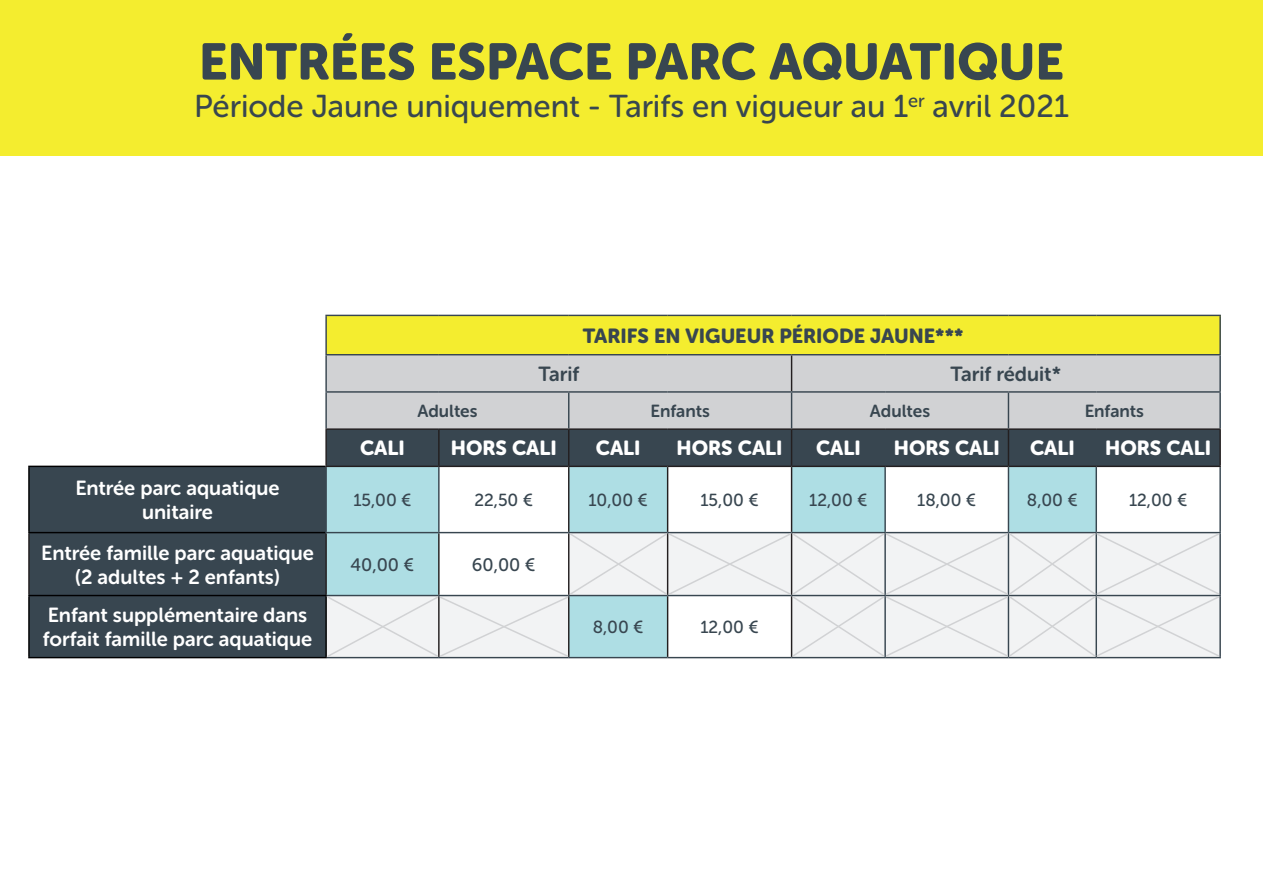
<style>
.page{position:relative;width:1263px;height:893px;background:#fff}
.page>*{position:absolute;margin:0;border:0;box-sizing:border-box;transform-origin:0 0}
.t1{font:51px "Museo Sans Rounded 900";color:#384650}
.t2{font:31.5px "Museo Sans Rounded 500";color:#384650}
.t3{font:20.25px/24.3px "Museo Sans Rounded 700";color:#fff;text-align:center}
.t4{font:20.25px "Museo Sans Rounded 900";color:#fff}
.t5{font:20.25px "Museo Sans Rounded 900";color:#384650}
.t6{font:20.25px "Museo Sans Rounded 700";color:#384650}
.t7{font:18px "Museo Sans Rounded 500";color:#384650}
.t8{font:17.4px "Museo Sans Rounded 500";color:#384650}
.t9{font:17.4px "Museo Sans Rounded 700";color:#384650}
</style>
<div class="page">
<div style="left:326px;top:315px;width:894px;height:40px;background:#f4ed2f"></div>
<div style="left:327px;top:355px;width:892px;height:73px;background:#d1d2d4"></div>
<svg style="left:29px;top:430px;width:1190px;height:227px;fill:#384650"></svg>
<svg style="left:327px;top:467px;width:768px;height:65px;fill:#aedee4"></svg>
<hr style="left:791px;top:355px;width:1px;height:36px;background:#231f20">
<hr style="left:568px;top:467px;width:1px;height:65px;background:#231f20">
<hr style="left:667px;top:467px;width:1px;height:65px;background:#231f20">
<hr style="left:791px;top:467px;width:1px;height:65px;background:#231f20">
<hr style="left:884px;top:467px;width:2px;height:65px;background:#384650">
<hr style="left:1008px;top:467px;width:1px;height:65px;background:#384650">
<hr style="left:1095px;top:467px;width:2px;height:65px;background:#384650">
<hr style="left:1219px;top:467px;width:2px;height:65px;background:#384650">
<hr style="left:1219px;top:355px;width:2px;height:36px;background:#384650">
<hr style="left:569px;top:391px;width:99px;height:2px;background:#384650">
<hr style="left:668px;top:391px;width:124px;height:2px;background:#384650">
<hr style="left:1008px;top:391px;width:88px;height:2px;background:#384650">
<hr style="left:1096px;top:391px;width:125px;height:2px;background:#384650">
<hr style="left:1219px;top:393px;width:2px;height:35px;background:#384650">
<hr style="left:28px;top:533px;width:2px;height:62px;background:#231f20">
<hr style="left:325px;top:533px;width:2px;height:62px;background:#231f20">
<hr style="left:568px;top:393px;width:1px;height:35px;background:#384650">
<hr style="left:1008px;top:393px;width:1px;height:35px;background:#384650">
<hr style="left:28px;top:466px;width:297px;height:1px;background:#000001">
<hr style="left:28px;top:467px;width:2px;height:65px;background:#000001">
<hr style="left:28px;top:532px;width:297px;height:1px;background:#000001">
<hr style="left:28px;top:595px;width:299px;height:1px;background:#000001">
<hr style="left:28px;top:596px;width:2px;height:61px;background:#000001">
<hr style="left:325px;top:596px;width:2px;height:61px;background:#000001">
<hr style="left:28px;top:657px;width:299px;height:1px;background:#000001">
<hr style="left:325px;top:467px;width:2px;height:65px;background:#384650">
<hr style="left:438px;top:467px;width:2px;height:65px;background:#384650">
<hr style="left:325px;top:532px;width:114px;height:1px;background:#384650">
<hr style="left:325px;top:315px;width:114px;height:1px;background:#384650">
<hr style="left:325px;top:316px;width:2px;height:38px;background:#384650">
<hr style="left:439px;top:315px;width:130px;height:1px;background:#384650">
<hr style="left:569px;top:315px;width:99px;height:1px;background:#384650">
<hr style="left:668px;top:315px;width:124px;height:1px;background:#384650">
<hr style="left:792px;top:315px;width:93px;height:1px;background:#384650">
<hr style="left:885px;top:315px;width:123px;height:1px;background:#384650">
<hr style="left:1008px;top:315px;width:88px;height:1px;background:#384650">
<hr style="left:1096px;top:315px;width:125px;height:1px;background:#384650">
<hr style="left:1219px;top:316px;width:2px;height:38px;background:#384650">
<hr style="left:325px;top:354px;width:114px;height:1px;background:#384650">
<hr style="left:439px;top:354px;width:130px;height:1px;background:#384650">
<hr style="left:569px;top:354px;width:99px;height:1px;background:#384650">
<hr style="left:668px;top:354px;width:124px;height:1px;background:#384650">
<hr style="left:792px;top:354px;width:93px;height:1px;background:#384650">
<hr style="left:885px;top:354px;width:123px;height:1px;background:#384650">
<hr style="left:1008px;top:354px;width:88px;height:1px;background:#384650">
<hr style="left:1096px;top:354px;width:125px;height:1px;background:#384650">
<hr style="left:325px;top:355px;width:2px;height:36px;background:#384650">
<hr style="left:325px;top:391px;width:114px;height:2px;background:#384650">
<hr style="left:325px;top:393px;width:2px;height:35px;background:#384650">
<hr style="left:439px;top:391px;width:130px;height:2px;background:#384650">
<hr style="left:792px;top:391px;width:93px;height:2px;background:#384650">
<hr style="left:791px;top:393px;width:1px;height:35px;background:#384650">
<hr style="left:885px;top:391px;width:123px;height:2px;background:#384650">
<hr style="left:439px;top:428px;width:130px;height:2px;background:#231f20">
<hr style="left:885px;top:428px;width:123px;height:2px;background:#231f20">
<hr style="left:439px;top:466px;width:130px;height:1px;background:#231f20">
<hr style="left:569px;top:428px;width:99px;height:2px;background:#231f20">
<hr style="left:568px;top:430px;width:1px;height:36px;background:#231f20">
<hr style="left:668px;top:428px;width:124px;height:2px;background:#231f20">
<hr style="left:569px;top:466px;width:99px;height:1px;background:#231f20">
<hr style="left:668px;top:466px;width:124px;height:1px;background:#231f20">
<hr style="left:791px;top:430px;width:1px;height:36px;background:#231f20">
<hr style="left:792px;top:466px;width:93px;height:1px;background:#231f20">
<hr style="left:885px;top:466px;width:123px;height:1px;background:#231f20">
<hr style="left:1008px;top:428px;width:88px;height:2px;background:#231f20">
<hr style="left:1008px;top:430px;width:1px;height:36px;background:#231f20">
<hr style="left:1096px;top:428px;width:125px;height:2px;background:#231f20">
<hr style="left:1219px;top:430px;width:2px;height:36px;background:#231f20">
<hr style="left:1008px;top:466px;width:88px;height:1px;background:#231f20">
<hr style="left:1096px;top:466px;width:125px;height:1px;background:#231f20">
<hr style="left:325px;top:428px;width:114px;height:2px;background:#231f20">
<hr style="left:325px;top:430px;width:2px;height:36px;background:#231f20">
<hr style="left:438px;top:430px;width:2px;height:36px;background:#231f20">
<hr style="left:792px;top:428px;width:93px;height:2px;background:#231f20">
<hr style="left:325px;top:466px;width:114px;height:1px;background:#231f20">
<div style="left:0;top:0;width:1263px;height:155px;background:#f4ed2f"></div>
<svg style="left:326px;top:532px;width:895px;height:126px"></svg>
<h1 class="t1" style="left:199px;top:33px;width:866px">ENTRÉES ESPACE PARC AQUATIQUE</h1>
<h2 class="t2" style="left:194px;top:89px;width:876px">Période Jaune uniquement - Tarifs en vigueur au 1<sup>er</sup> avril 2021</h2>
<p class="t5" style="left:583px;top:324px;width:382px">TARIFS EN VIGUEUR PÉRIODE JAUNE***</p>
<p class="t6" style="left:538px;top:363px;width:42px">Tarif</p>
<p class="t6" style="left:950px;top:363px;width:112px">Tarif réduit*</p>
<p class="t9" style="left:417px;top:401px;width:62px">Adultes</p>
<p class="t9" style="left:650px;top:401px;width:61px">Enfants</p>
<p class="t9" style="left:870px;top:401px;width:62px">Adultes</p>
<p class="t9" style="left:1085px;top:401px;width:61px">Enfants</p>
<p class="t3" style="left:75px;top:476px;width:206px">Entrée parc aquatique unitaire</p>
<p class="t3" style="left:41px;top:540px;width:274px">Entrée famille parc aquatique (2 adultes + 2 enfants)</p>
<p class="t3" style="left:43px;top:603px;width:271px;text-align:left">Enfant supplémentaire dans forfait famille parc aquatique</p>
<p class="t4" style="left:360px;top:437px;width:46px">CALI</p>
<p class="t4" style="left:451px;top:437px;width:107px">HORS CALI</p>
<p class="t4" style="left:596px;top:437px;width:46px">CALI</p>
<p class="t4" style="left:677px;top:437px;width:107px">HORS CALI</p>
<p class="t4" style="left:816px;top:437px;width:46px">CALI</p>
<p class="t4" style="left:894px;top:437px;width:107px">HORS CALI</p>
<p class="t4" style="left:1030px;top:437px;width:46px">CALI</p>
<p class="t4" style="left:1105px;top:437px;width:107px">HORS CALI</p>
<p class="t8" style="left:353px;top:490px;width:60px">15,00 €</p>
<p class="t8" style="left:474px;top:490px;width:60px">22,50 €</p>
<p class="t8" style="left:588px;top:490px;width:61px">10,00 €</p>
<p class="t8" style="left:700px;top:490px;width:60px">15,00 €</p>
<p class="t8" style="left:809px;top:490px;width:60px">12,00 €</p>
<p class="t8" style="left:917px;top:490px;width:61px">18,00 €</p>
<p class="t8" style="left:1027px;top:490px;width:52px">8,00 €</p>
<p class="t8" style="left:1129px;top:490px;width:60px">12,00 €</p>
<p class="t7" style="left:351px;top:555px;width:65px">40,00 €</p>
<p class="t7" style="left:472px;top:555px;width:65px">60,00 €</p>
<p class="t8" style="left:593px;top:618px;width:52px">8,00 €</p>
<p class="t8" style="left:700px;top:618px;width:60px">12,00 €</p>
</div>
